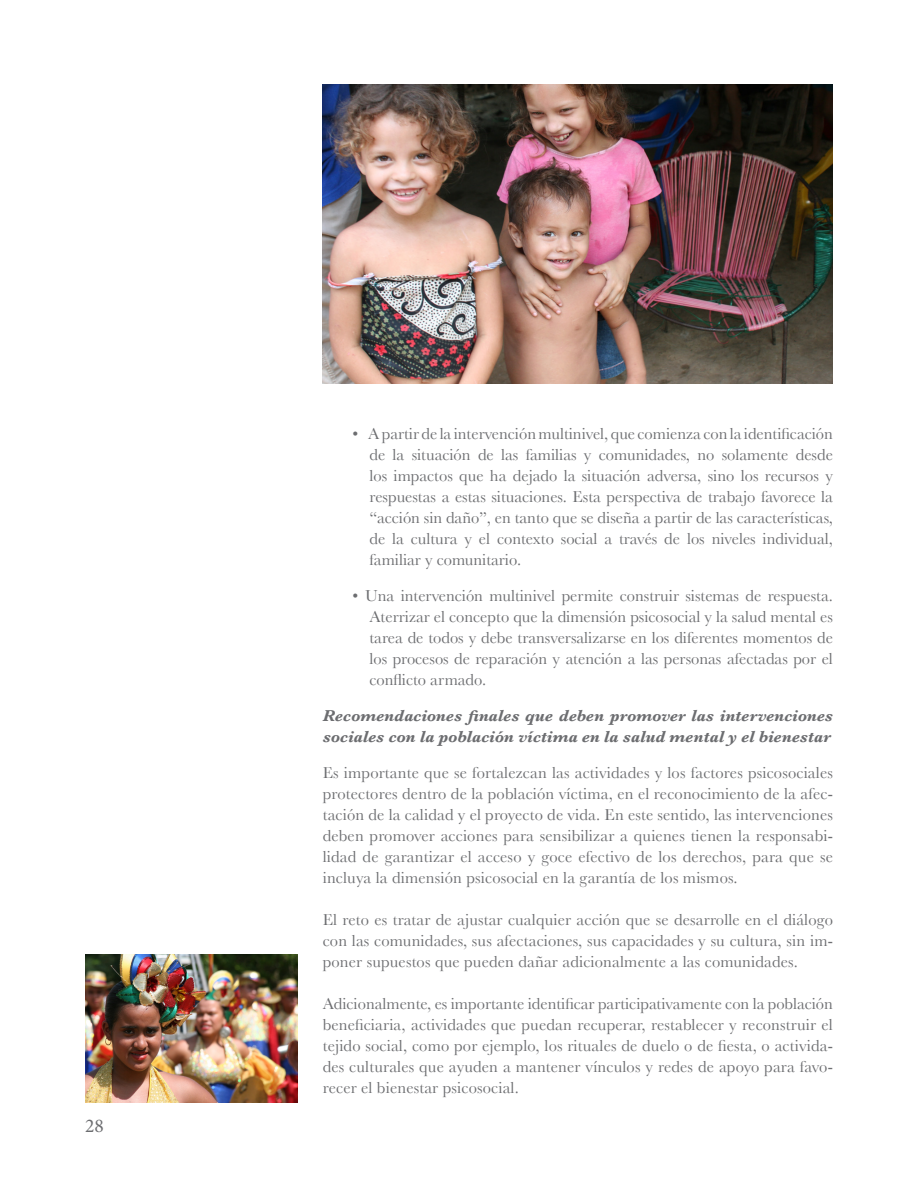
<style>
.page{position:relative;width:918px;height:1188px;background:#fff}
.page>*{position:absolute;margin:0;border:0;box-sizing:border-box;transform-origin:0 0}
.t1{font:19.5px "Minion Pro";color:#6c6d70}
.TEXTO_NORMAL{font:16.5px/21px "Baskerville";letter-spacing:.01em;color:#6c6d70;text-align:justify}
.vinetas{font:16.5px/21px "Baskerville";color:#6c6d70;text-align:justify}
.t2{font:italic 700 16.5px/21px "Baskerville";color:#6c6d70}
</style>
<div class="page">
<img style="left:323px;top:85px;width:510px;height:299px">
<img style="left:85px;top:954px;width:213px;height:149px">
<p class="t1" style="left:85px;top:1113px;width:20px">28</p>
<p class="vinetas" style="left:369px;top:423px;width:465px;text-indent:-17px">• A partir de la intervención multinivel, que comienza con la identificación de la situación de las familias y comunidades, no solamente desde los impactos que ha dejado la situación adversa, sino los recursos y respuestas a estas situaciones. Esta perspectiva de trabajo favorece la “acción sin daño”, en tanto que se diseña a partir de las características, de la cultura y el contexto social a través de los niveles individual, familiar y comunitario.</p>
<p class="vinetas" style="left:369px;top:585px;width:465px;text-indent:-17px">• Una intervención multinivel permite construir sistemas de respuesta.<br>Aterrizar el concepto que la dimensión psicosocial y la salud mental es tarea de todos y debe transversalizarse en los diferentes momentos de los procesos de reparación y atención a las personas afectadas por el conflicto armado.</p>
<p class="t2" style="left:323px;top:705px;width:512px">Recomendaciones finales que deben promover las intervenciones sociales con la población víctima en la salud mental y el bienestar</p>
<p class="TEXTO_NORMAL" style="left:323px;top:762px;width:512px">Es importante que se fortalezcan las actividades y los factores psicosociales protectores dentro de la población víctima, en el reconocimiento de la afec&shy;tación de la calidad y el proyecto de vida. En este sentido, las intervenciones deben promover acciones para sensibilizar a quienes tienen la responsabi&shy;lidad de garantizar el acceso y goce efectivo de los derechos, para que se incluya la dimensión psicosocial en la garantía de los mismos.</p>
<p class="TEXTO_NORMAL" style="left:323px;top:909px;width:512px">El reto es tratar de ajustar cualquier acción que se desarrolle en el diálogo con las comunidades, sus afectaciones, sus capacidades y su cultura, sin im&shy;poner supuestos que pueden dañar adicionalmente a las comunidades.</p>
<p class="TEXTO_NORMAL" style="left:323px;top:993px;width:512px">Adicionalmente, es importante identificar participativamente con la población beneficiaria, actividades que puedan recuperar, restablecer y reconstruir el tejido social, como por ejemplo, los rituales de duelo o de fiesta, o activida&shy;des culturales que ayuden a mantener vínculos y redes de apoyo para favo&shy;recer el bienestar psicosocial.</p>
</div>
